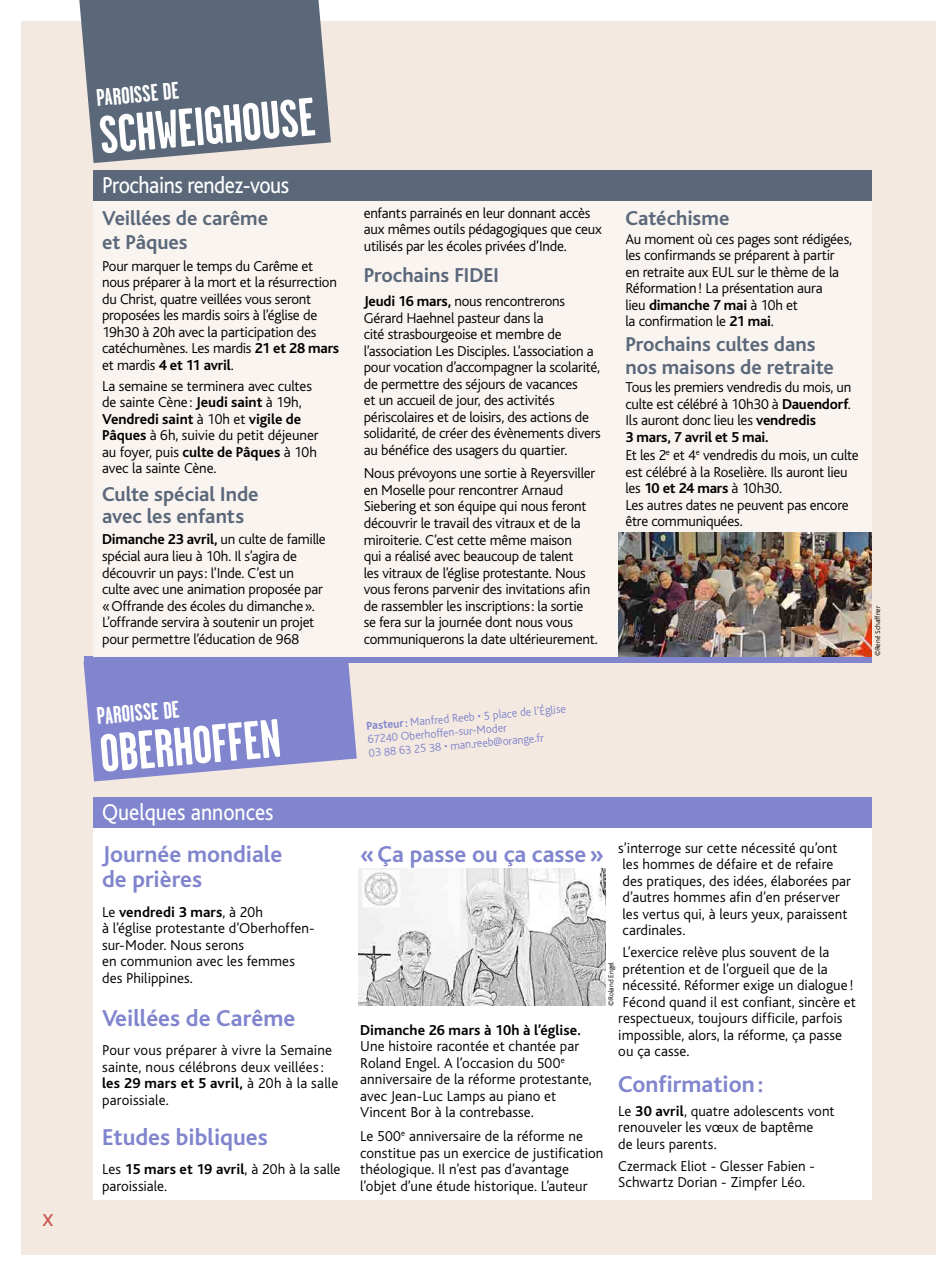
<style>
.page{position:relative;width:936px;height:1276px;background:#fff}
.page>*{position:absolute;margin:0;border:0;box-sizing:border-box;transform-origin:0 0}
.t1{font:700 54px "Garage Gothic";color:#fff}
.t2{font:700 24px/25.5px "Bliss";color:#8085cd}
.t3{font:24px "Bliss";letter-spacing:-.015em;color:#fff;scale:.9 1}
.t4{font:700 24px "Garage Gothic";color:#fff}
.t5{font:700 21px/22.5px "Bliss";color:#5a687a}
.t6{font:500 18px "Bliss";color:#cb514b}
.t7{font:300 15px/16.5px "Bliss";letter-spacing:-.01em;color:#000}
.t8{font:300 15px/16.5px "Bliss";letter-spacing:.015em;color:#000}
.t9{font:700 15px "Bliss";letter-spacing:.01em;color:#000}
.t10{font:300 12px/13.5px "Bliss";color:#8085cd}
.t11{font:300 7.5px "Bliss";color:#000}
.s1{font-weight:700}
</style>
<div class="page">
<div style="left:21px;top:21px;width:914px;height:1233px;background:#f4e9e0"></div>
<svg style="left:83px;top:661px;width:274px;height:120px;background:#8e91cf"></svg>
<div style="left:84px;top:656px;width:787px;height:6px;background:#8085cd"></div>
<div style="left:94px;top:798px;width:778px;height:401px;background:#fff"></div>
<div style="left:94px;top:798px;width:778px;height:30px;background:#8085cd"></div>
<div style="left:94px;top:170px;width:778px;height:486px;background:#faf4f0"></div>
<div style="left:94px;top:170px;width:778px;height:30px;background:#5a687a"></div>
<img style="left:358px;top:869px;width:247px;height:136px">
<img style="left:618px;top:533px;width:253px;height:123px">
<svg style="left:79px;top:0;width:252px;height:163px;background:#6b7685"></svg>
<p class="t6" style="left:43px;top:1210px;width:12px">X</p>
<h2 class="t4" style="left:95px;top:85px;width:84px;rotate:-5deg">PAROISSE DE</h2>
<h1 class="t1" style="left:97px;top:107px;width:217px;rotate:-5deg">SCHWEIGHOUSE</h1>
<h2 class="t3" style="left:102px;top:172px;width:209px">Prochains rendez-vous</h2>
<h3 class="t5" style="left:102px;top:207px;width:167px;line-height:24px">Veillées de carême et Pâques</h3>
<p class="t7" style="left:102px;top:258px;width:239px">Pour marquer le temps du Carême et nous préparer à la mort et la résurrection du Christ, quatre veillées vous seront proposées les mardis soirs à l’église de 19h30 à 20h avec la participation des catéchumènes. Les mardis <span class="s1">21 et 28 mars </span>et mardis <span class="s1">4 et 11 avril</span>.</p>
<p class="t7" style="left:102px;top:378px;width:218px">La semaine se terminera avec cultes de sainte Cène: <span class="s1">Jeudi saint</span> à 19h,<br><span class="s1">Vendredi saint</span> à 10h et <span class="s1">vigile de<br>Pâques</span> à 6h, suivie du petit déjeuner au foyer, puis <span class="s1">culte de Pâques</span> à 10h avec la sainte Cène.</p>
<h3 class="t5" style="left:102px;top:483px;width:158px">Culte spécial Inde avec les enfants</h3>
<p class="t7" style="left:102px;top:531px;width:225px"><span class="s1">Dimanche 23 avril,</span> un culte de famille spécial aura lieu à 10h. Il s’agira de découvrir un pays: l’Inde. C’est un culte avec une animation proposée par «Offrande des écoles du dimanche».<br>L’offrande servira à soutenir un projet pour permettre l’éducation de 968</p>
<h2 class="t4" style="left:96px;top:703px;width:84px;rotate:-5deg">PAROISSE DE</h2>
<h1 class="t1" style="left:98px;top:725px;width:183px;rotate:-5deg">OBERHOFFEN</h1>
<h2 class="t3" style="left:102px;top:800px;width:192px">Quelques annonces</h2>
<h2 class="t2" style="left:102px;top:842px;width:182px">Journée mondiale de prières</h2>
<p class="t7" style="left:102px;top:903px;width:214px">Le <span class="s1">vendredi 3 mars</span>, à 20h<br>à l’église protestante d’Oberhoffen&shy;sur-Moder. Nous serons<br>en communion avec les femmes des Philippines.</p>
<h2 class="t2" style="left:102px;top:1006px;width:195px">Veillées de Carême</h2>
<p class="t8" style="left:102px;top:1042px;width:238px">Pour vous préparer à vivre la Semaine sainte, nous célébrons deux veillées: <span class="s1">les 29 mars et 5 avril,</span> à 20h à la salle paroissiale.</p>
<h2 class="t2" style="left:102px;top:1125px;width:167px">Etudes bibliques</h2>
<p class="t7" style="left:102px;top:1161px;width:240px">Les <span class="s1">15 mars et 19 avril</span>, à 20h à la salle paroissiale.</p>
<p class="t7" style="left:364px;top:205px;width:240px">enfants parrainés en leur donnant accès aux mêmes outils pédagogiques que ceux utilisés par les écoles privées d’Inde.</p>
<h3 class="t5" style="left:364px;top:264px;width:137px">Prochains FIDEI</h3>
<p class="t7" style="left:364px;top:293px;width:239px"><span class="s1">Jeudi 16 mars,</span> nous rencontrerons Gérard Haehnel pasteur dans la<br>cité strasbourgeoise et membre de l’association Les Disciples. L’association a pour vocation d’accompagner la scolarité, de permettre des séjours de vacances<br>et un accueil de jour, des activités périscolaires et de loisirs, des actions de solidarité, de créer des évènements divers au bénéfice des usagers du quartier.</p>
<p class="t7" style="left:364px;top:465px;width:235px">Nous prévoyons une sortie à Reyersviller en Moselle pour rencontrer Arnaud Siebering et son équipe qui nous feront découvrir le travail des vitraux et de la miroiterie. C’est cette même maison<br>qui a réalisé avec beaucoup de talent<br>les vitraux de l’église protestante. Nous vous ferons parvenir des invitations afin de rassembler les inscriptions: la sortie se fera sur la journée dont nous vous communiquerons la date ultérieurement.</p>
<p class="t10" style="left:366px;top:719px;width:201px;rotate:-5deg"><span class="s1">Pasteur:</span> Manfred Reeb • 5 place de l’Église<br>67240 Oberhoffen-sur-Moder<br>03 88 63 25 38 • man.reeb@orange.fr</p>
<h3 class="t5" style="left:625px;top:207px;width:105px">Catéchisme</h3>
<p class="t7" style="left:625px;top:231px;width:228px">Au moment où ces pages sont rédigées, les confirmands se préparent à partir en retraite aux EUL sur le thème de la<br>Réformation! La présentation aura<br>lieu <span class="s1">dimanche 7 mai</span> à 10h et<br>la confirmation le <span class="s1">21 mai</span>.</p>
<h3 class="t5" style="left:625px;top:333px;width:210px">Prochains cultes dans nos maisons de retraite</h3>
<p class="t7" style="left:625px;top:379px;width:227px">Tous les premiers vendredis du mois, un culte est célébré à 10h30 à <span class="s1">Dauendorf</span>.<br>Ils auront donc lieu les <span class="s1">vendredis<br>3 mars, 7 avril et 5 mai.</span></p>
<p class="t7" style="left:625px;top:447px;width:235px">Et les 2<sup>e</sup> et 4<sup>e</sup> vendredis du mois, un culte est célébré à la Roselière. Ils auront lieu les <span class="s1">10 et 24 mars</span> à 10h30.<br>Les autres dates ne peuvent pas encore être communiquées.</p>
<p class="t11" style="left:873px;top:656px;width:52px;rotate:-90deg">©René Schaffner</p>
<p class="t7" style="left:618px;top:840px;width:234px">s’interroge sur cette nécessité qu’ont les hommes de défaire et de refaire des pratiques, des idées, élaborées par d’autres hommes afin d’en préserver les vertus qui, à leurs yeux, paraissent cardinales.</p>
<p class="t7" style="left:618px;top:944px;width:239px">L’exercice relève plus souvent de la prétention et de l’orgueil que de la nécessité. Réformer exige un dialogue !<br>Fécond quand il est confiant, sincère et respectueux, toujours difficile, parfois impossible, alors, la réforme, ça passe ou ça casse.</p>
<h2 class="t2" style="left:618px;top:1071px;width:147px">Confirmation:</h2>
<p class="t7" style="left:618px;top:1103px;width:218px">Le <span class="s1">30 avril</span>, quatre adolescents vont renouveler les vœux de baptême<br>de leurs parents.</p>
<p class="t7" style="left:618px;top:1157px;width:198px">Czermack Eliot - Glesser Fabien -<br>Schwartz Dorian - Zimpfer Léo.</p>
<h2 class="t2" style="left:360px;top:842px;width:245px">«Ça passe ou ça casse»</h2>
<p class="t11" style="left:607px;top:1005px;width:45px;rotate:-90deg">©Roland Engel</p>
<p class="t9" style="left:360px;top:1022px;width:222px">Dimanche 26 mars à 10h à l’église.</p>
<p class="t7" style="left:360px;top:1038px;width:233px">Une histoire racontée et chantée par Roland Engel. A l’occasion du 500<sup>e </sup>anniversaire de la réforme protestante, avec Jean-Luc Lamps au piano et Vincent Bor à la contrebasse.</p>
<p class="t7" style="left:360px;top:1128px;width:245px">Le 500<sup>e</sup> anniversaire de la réforme ne constitue pas un exercice de justification théologique. Il n’est pas d’avantage l’objet d’une étude historique. L’auteur</p>
</div>
